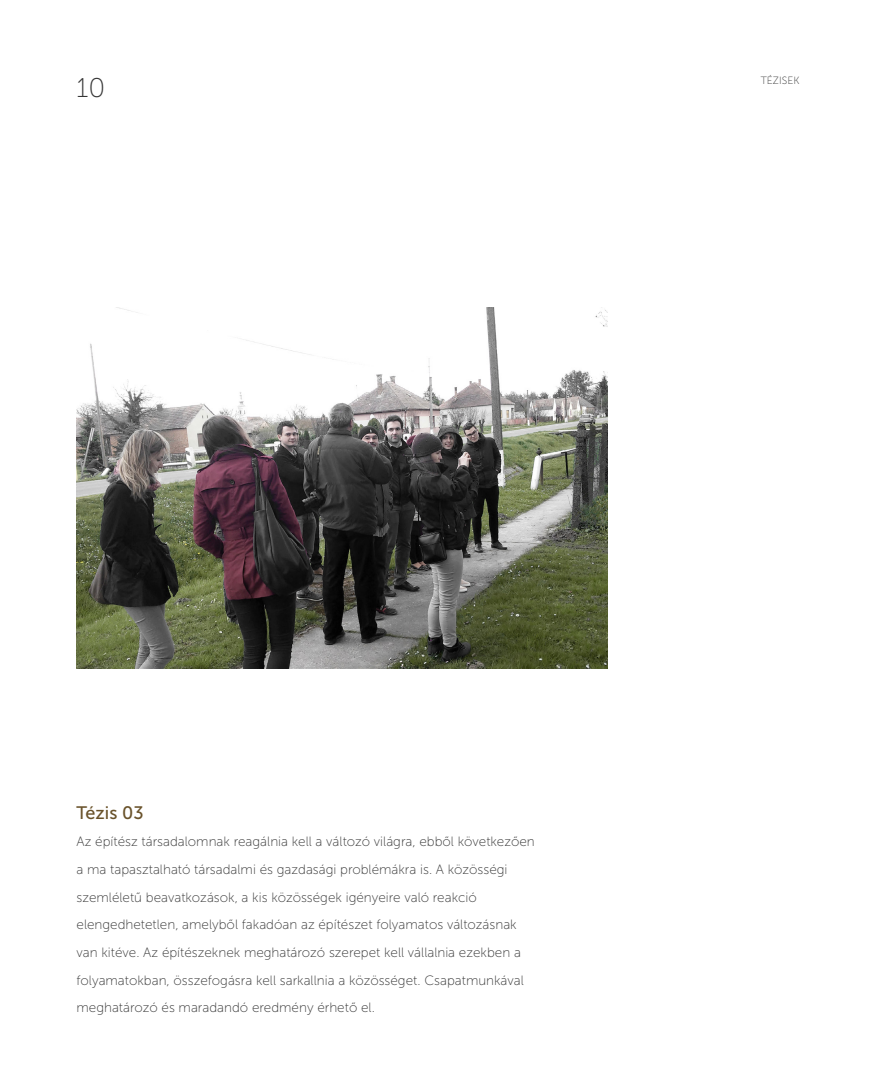
<style>
.page{position:relative;width:876px;height:1089px;background:#fff}
.page>*{position:absolute;margin:0;border:0;box-sizing:border-box;transform-origin:0 0}
.t1{font:27px "Museo Sans 100";color:#363636}
.t2{font:18px "Museo Sans 500";color:#69522a}
.t3{font:13.5px/27.8px "Museo Sans 100";color:#363636}
.t4{font:10.5px "Museo Sans 100";color:#363636}
</style>
<div class="page">
<img style="left:77px;top:307px;width:531px;height:361px">
<h1 class="t1" style="left:77px;top:73px;width:30px">10</h1>
<p class="t4" style="left:761px;top:75px;width:40px">TÉZISEK</p>
<p class="t2" style="left:77px;top:802px;width:69px">Tézis 03</p>
<p class="t3" style="left:77px;top:827px;width:460px">Az építész társadalomnak reagálnia kell a változó világra, ebből következően a ma tapasztalható társadalmi és gazdasági problémákra is. A közösségi szemléletű beavatkozások, a kis közösségek igényeire való reakció elengedhetetlen, amelyből fakadóan az építészet folyamatos változásnak van kitéve. Az építészeknek meghatározó szerepet kell vállalnia ezekben a folyamatokban, összefogásra kell sarkallnia a közösséget. Csapatmunkával meghatározó és maradandó eredmény érhető el.</p>
</div>
